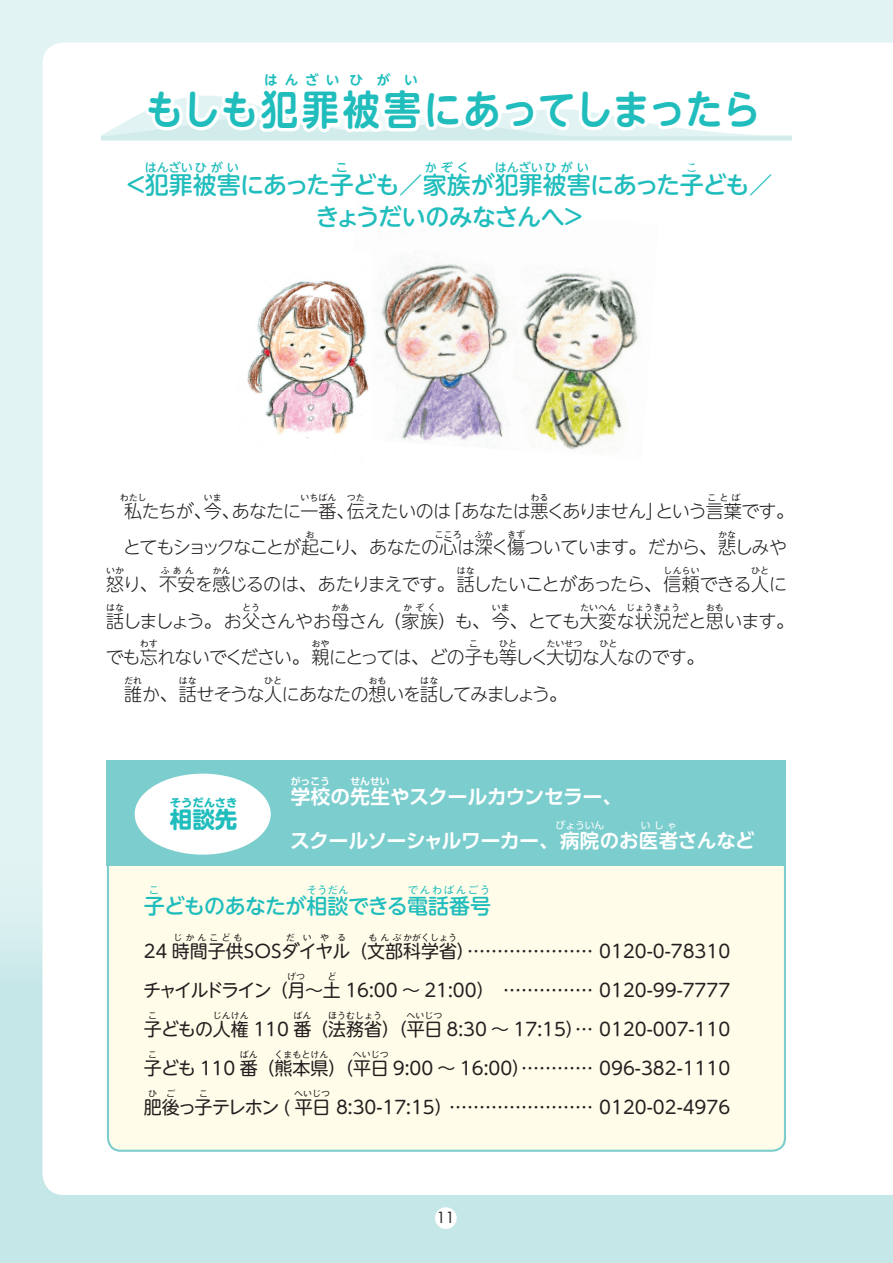
<style>
.page{position:relative;width:893px;height:1263px;background:#e1f3f3}
.page>*{position:absolute;margin:0;border:0;box-sizing:border-box;transform-origin:0 0}
.t1{font:700 40.5px "UD Shin M Go Pro De";letter-spacing:.015em;color:#21bdbd;scale:.92 1}
.t2{font:500 24px "UD Shin M Go Pro";letter-spacing:-.03em;color:#21bdbd}
.t3{font:700 22.5px "UD Shin M Go Pro";color:#21bdbd}
.t4{font:500 21px "UD Shin M Go Pro";letter-spacing:-.03em;color:#21bdbd}
.t5{font:700 19.5px "Shin Go Pr 6 N De";letter-spacing:-.01em;color:#fff}
.t6{font:18px "UD Shin M Go Pro";color:#231f20}
.t7{font:300 18px "UD Shin M Go Pro";letter-spacing:-.045em;color:#231f20}
.t8{font:300 18px "UD Shin M Go Pro";letter-spacing:-.065em;color:#231f20}
.t9{font:300 18px "UD Shin M Go Pro";letter-spacing:-.015em;color:#231f20}
.t10{font:15px "Futura";color:#231f20}
.t11{font:700 13.5px "UD Shin M Go Pro De";letter-spacing:.52em;color:#21bdbd}
.t12{font:500 12px "UD Shin M Go Pro";letter-spacing:.085em;color:#21bdbd}
.t13{font:500 12px "UD Shin M Go Pro";letter-spacing:.165em;color:#21bdbd}
.t14{font:700 11.25px "UD Shin M Go Pro";color:#21bdbd}
.t15{font:10.5px "UD Shin Go Pro";letter-spacing:.145em;color:#21bdbd}
.t16{font:700 9.75px "Shin Go Pr 6 N De";color:#fff}
.t17{font:9.75px "UD Shin Go Pro";color:#fff}
.t18{font:9px "UD Shin Go Pro";color:#231f20}
.s1{font-family:"UD Shin M Go Pro De"}
</style>
<div class="page">
<div style="left:0;top:857px;width:893px;height:406px;background:#c6e7e8"></div>
<div style="left:43px;top:43px;width:850px;height:1152px;background:#fff"></div>
<img style="left:340px;top:203px;width:319px;height:256px">
<div style="left:108px;top:762px;width:677px;height:389px;background:#fffde9;border-radius:13px"></div>
<div style="left:107px;top:760px;width:679px;height:106px;background:#7bcdce"></div>
<svg style="left:101px;top:43px;width:691px;height:98px;background:#f9fcfc"></svg>
<div style="left:135px;top:774px;width:136px;height:81px;background:#fff;border-radius:50%"></div>
<img style="left:237px;top:252px;width:133px;height:215px">
<div style="left:435px;top:1207px;width:22px;height:22px;background:#fff;border-radius:50%"></div>
<p class="t11" style="left:264px;top:69px;width:76px">はんざい</p>
<p class="t11" style="left:350px;top:69px;width:70px">ひがい</p>
<h1 class="t1" style="left:146px;top:77px;width:670px">もしも犯罪被害にあってしまったら</h1>
<p class="t12" style="left:145px;top:158px;width:95px">はんざいひがい</p>
<p class="t13" style="left:336px;top:158px;width:13px">こ</p>
<p class="t13" style="left:425px;top:158px;width:45px">かぞく</p>
<p class="t12" style="left:495px;top:158px;width:95px">はんざいひがい</p>
<p class="t13" style="left:686px;top:158px;width:13px">こ</p>
<h2 class="t2" style="left:315px;top:197px;width:272px">きょうだいのみなさんへ＞</h2>
<h2 class="t2" style="left:124px;top:166px;width:650px">＜犯罪被害にあった子ども／家族が犯罪被害にあった子ども／</h2>
<p class="t18" style="left:120px;top:490px;width:28px">わたし</p>
<p class="t18" style="left:204px;top:490px;width:19px">いま</p>
<p class="t18" style="left:301px;top:490px;width:37px">いちばん</p>
<p class="t18" style="left:347px;top:490px;width:19px">つた</p>
<p class="t18" style="left:530px;top:490px;width:19px">わる</p>
<p class="t18" style="left:707px;top:490px;width:34px">ことば</p>
<p class="t8" style="left:106px;top:533px;width:682px">　とてもショックなことが起こり、あなたの心は深く傷ついています。だから、悲しみや</p>
<p class="t7" style="left:124px;top:496px;width:671px">私たちが、今、あなたに一番、伝えたいのは「あなたは悪くありません」という言葉です。</p>
<p class="t18" style="left:306px;top:527px;width:10px">お</p>
<p class="t18" style="left:435px;top:527px;width:28px">こころ</p>
<p class="t18" style="left:475px;top:527px;width:19px">ふか</p>
<p class="t18" style="left:507px;top:527px;width:19px">きず</p>
<p class="t18" style="left:718px;top:527px;width:19px">かな</p>
<p class="t7" style="left:106px;top:570px;width:682px">怒り、不安を感じるのは、あたりまえです。話したいことがあったら、信頼できる人に</p>
<p class="t18" style="left:106px;top:563px;width:19px">いか</p>
<p class="t18" style="left:161px;top:563px;width:35px">ふあん</p>
<p class="t18" style="left:212px;top:563px;width:19px">かん</p>
<p class="t18" style="left:457px;top:563px;width:19px">はな</p>
<p class="t18" style="left:664px;top:563px;width:38px">しんらい</p>
<p class="t18" style="left:751px;top:563px;width:19px">ひと</p>
<p class="t9" style="left:106px;top:606px;width:689px">話しましょう。お父さんやお母さん（家族）も、今、とても大変な状況だと思います。</p>
<p class="t18" style="left:106px;top:600px;width:19px">はな</p>
<p class="t18" style="left:242px;top:600px;width:19px">とう</p>
<p class="t18" style="left:331px;top:600px;width:19px">かあ</p>
<p class="t18" style="left:403px;top:600px;width:35px">かぞく</p>
<p class="t18" style="left:492px;top:600px;width:19px">いま</p>
<p class="t18" style="left:580px;top:600px;width:38px">たいへん</p>
<p class="t18" style="left:626px;top:600px;width:55px">じょうきょう</p>
<p class="t18" style="left:706px;top:600px;width:19px">おも</p>
<p class="t7" style="left:106px;top:643px;width:600px">でも忘れないでください。親にとっては、どの子も等しく大切な人なのです。</p>
<p class="t18" style="left:140px;top:637px;width:19px">わす</p>
<p class="t18" style="left:312px;top:637px;width:19px">おや</p>
<p class="t18" style="left:469px;top:637px;width:10px">こ</p>
<p class="t18" style="left:499px;top:637px;width:19px">ひと</p>
<p class="t18" style="left:547px;top:637px;width:37px">たいせつ</p>
<p class="t18" style="left:600px;top:637px;width:19px">ひと</p>
<p class="t7" style="left:124px;top:680px;width:444px">誰か、話せそうな人にあなたの想いを話してみましょう。</p>
<p class="t18" style="left:124px;top:673px;width:19px">だれ</p>
<p class="t18" style="left:179px;top:673px;width:19px">はな</p>
<p class="t18" style="left:264px;top:673px;width:19px">ひと</p>
<p class="t18" style="left:369px;top:673px;width:20px">おも</p>
<p class="t18" style="left:420px;top:673px;width:19px">はな</p>
<p class="t14" style="left:170px;top:794px;width:69px">そうだんさき</p>
<p class="t3" style="left:170px;top:801px;width:69px">相談先</p>
<p class="t16" style="left:291px;top:773px;width:40px">がっこう</p>
<p class="t16" style="left:351px;top:773px;width:40px">せんせい</p>
<p class="t5" style="left:291px;top:780px;width:333px">学校の先生やスクールカウンセラー、</p>
<p class="t17" style="left:556px;top:818px;width:50px">びょういん</p>
<p class="t17" style="left:641px;top:818px;width:38px">いしゃ</p>
<p class="t5" style="left:290px;top:824px;width:466px">スクールソーシャルワーカー、<span class="s1">病院のお医者さんなど</span></p>
<p class="t15" style="left:149px;top:881px;width:12px">こ</p>
<p class="t15" style="left:307px;top:881px;width:43px">そうだん</p>
<p class="t15" style="left:408px;top:881px;width:84px">でんわばんごう</p>
<p class="t4" style="left:144px;top:888px;width:349px">子どものあなたが相談できる電話番号</p>
<p class="t18" style="left:173px;top:930px;width:70px">じかんこども</p>
<p class="t18" style="left:286px;top:930px;width:62px">だいやる</p>
<p class="t18" style="left:368px;top:930px;width:90px">もんぶかがくしょう</p>
<p class="t6" style="left:143px;top:975px;width:589px">チャイルドライン（月～土 16:00 〜 21:00） …………… 0120-99-7777</p>
<p class="t6" style="left:144px;top:936px;width:588px">24 時間子供ＳＯＳダイヤル（文部科学省）………………… 0120-0-78310</p>
<p class="t18" style="left:287px;top:969px;width:19px">げつ</p>
<p class="t18" style="left:327px;top:969px;width:10px">ど</p>
<p class="t6" style="left:144px;top:1014px;width:588px">子どもの人権 110 番（法務省）（平日 8:30 〜 17:15）… 0120-007-110</p>
<p class="t18" style="left:148px;top:1008px;width:10px">こ</p>
<p class="t18" style="left:213px;top:1008px;width:37px">じんけん</p>
<p class="t18" style="left:294px;top:1008px;width:19px">ばん</p>
<p class="t18" style="left:328px;top:1008px;width:55px">ほうむしょう</p>
<p class="t18" style="left:406px;top:1008px;width:37px">へいじつ</p>
<p class="t6" style="left:144px;top:1053px;width:588px">子ども 110 番（熊本県）（平日 9:00 〜 16:00）………… 096-382-1110</p>
<p class="t18" style="left:148px;top:1047px;width:10px">こ</p>
<p class="t18" style="left:240px;top:1047px;width:19px">ばん</p>
<p class="t18" style="left:275px;top:1047px;width:55px">くまもとけん</p>
<p class="t18" style="left:353px;top:1047px;width:37px">へいじつ</p>
<p class="t6" style="left:144px;top:1092px;width:588px">肥後っ子テレホン ( 平日 8:30-17:15）…………………… 0120-02-4976</p>
<p class="t18" style="left:148px;top:1086px;width:28px">ひ ご</p>
<p class="t18" style="left:199px;top:1086px;width:10px">こ</p>
<p class="t18" style="left:294px;top:1086px;width:37px">へいじつ</p>
<p class="t10" style="left:436px;top:1207px;width:20px">11</p>
</div>
